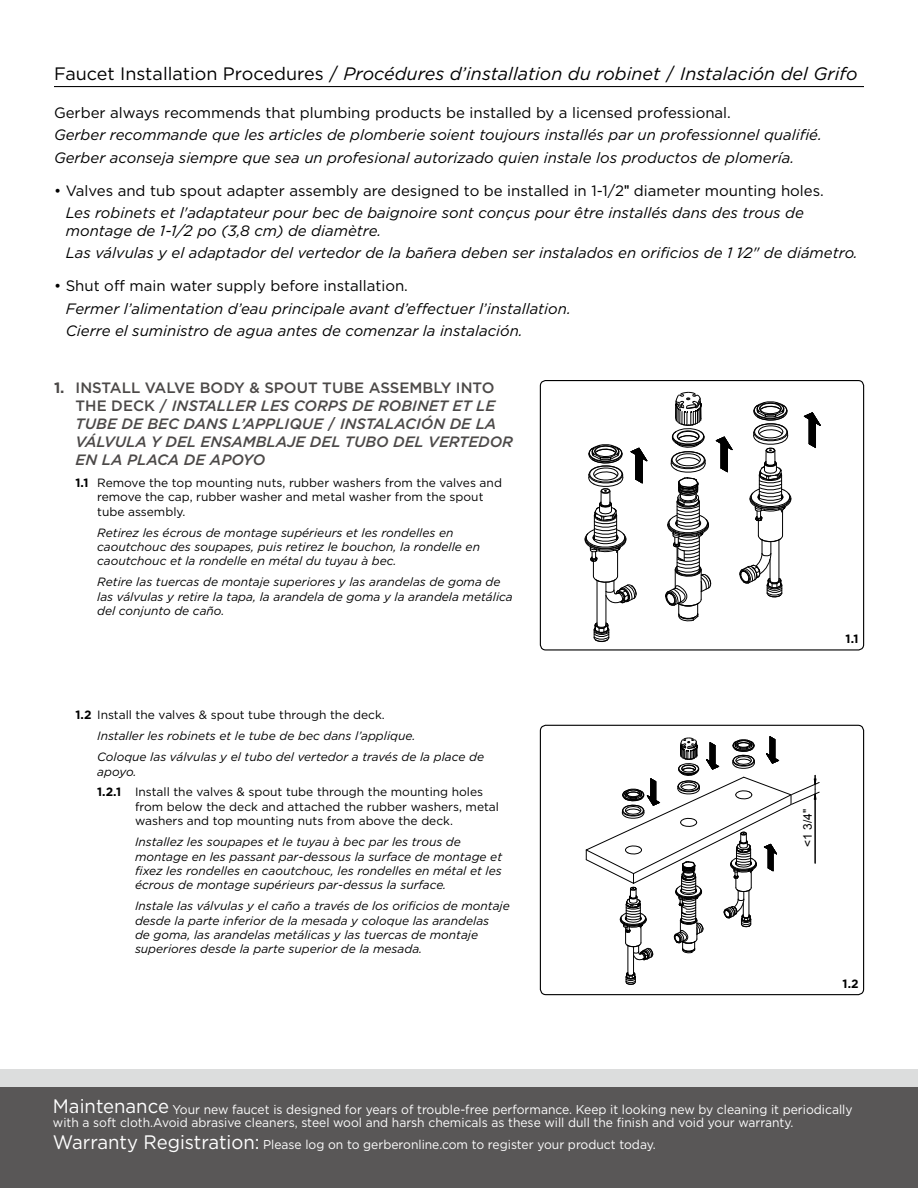
<style>
.page{position:relative;width:918px;height:1188px;background:#fff}
.page>*{position:absolute;margin:0;border:0;box-sizing:border-box;transform-origin:0 0}
.t1{font:italic 18px "Gotham";color:#000}
.t2{font:italic 15px/22.4px "Gotham";color:#000}
.t3{font:15px/22.4px "Gotham";color:#000;text-align:center}
.t4{font:italic 500 15px/18px "Gotham";color:#4c4948}
.t5{font:12.75px/13px "Gotham";color:#fff;scale:.95 1}
.t6{font:italic 12px/14.4px "Gotham";color:#000}
.t7{font:12px/14.4px "Gotham";color:#000}
.t8{font:12px "Arial";color:#000}
.t9{font:700 12px "Gotham";color:#000}
.s1{font-style:normal}
.s2{font-family:"Arial"}
.s3{font-style:italic}
.s4{font-weight:700;font-style:normal}
.s5{font-weight:700}
.s6{font-size:19.5px}
</style>
<div class="page">
<div style="left:0;top:1070px;width:918px;height:118px;background:#dcdddd"></div>
<div style="left:0;top:1087px;width:918px;height:101px;background:#595757"></div>
<hr style="left:54px;top:86px;width:810px;height:1px;background:#000">
<svg style="left:804px;top:412px;width:17px;height:36px"></svg>
<hr style="left:597px;top:580px;width:1px;height:45px;background:#000">
<hr style="left:606px;top:582px;width:1px;height:43px;background:#000">
<svg style="left:594px;top:623px;width:16px;height:19px"></svg>
<svg style="left:585px;top:444px;width:63px;height:159px"></svg>
<svg style="left:739px;top:402px;width:53px;height:195px"></svg>
<svg style="left:665px;top:392px;width:68px;height:230px"></svg>
<div style="left:540px;top:380px;width:324px;height:271px;border:1px solid #000;border-radius:5px"></div>
<svg style="left:586px;top:736px;width:234px;height:249px"></svg>
<div style="left:540px;top:725px;width:324px;height:270px;border:1px solid #000;border-radius:6px"></div>
<h1 class="t1" style="left:54px;top:62px;width:805px"><span class="s1">Faucet Installation Procedures /</span> Procédures d’installation du robinet <span class="s1">/</span> Instalación del Grifo</h1>
<p class="t3" style="left:54px;top:101px;width:678px">Gerber always recommends that plumbing products be installed by a licensed professional.</p>
<p class="t2" style="left:54px;top:123px;width:769px">Gerber recommande que les articles de plomberie soient toujours installés par un professionnel qualifié.<br>Gerber aconseja siempre que sea un profesional autorizado quien instale los productos de plomería.</p>
<p class="t3" style="left:54px;top:179px;width:771px">• Valves and tub spout adapter assembly are designed to be installed in 1-1/2<span class="s2">"</span> diameter mounting holes.<br><span class="s3">Les robinets et l'adaptateur pour bec de baignoire sont conçus pour être installés dans des trous de</span></p>
<p class="t2" style="left:66px;top:219px;width:793px">montage de 1-1/2 po (3,8 cm) de diamètre.<br>Las válvulas y el adaptador del vertedor de la bañera deben ser instalados en orificios de 1 1⁄2" de diámetro.</p>
<p class="t3" style="left:54px;top:275px;width:355px">• Shut off main water supply before installation.</p>
<p class="t2" style="left:66px;top:297px;width:506px">Fermer l’alimentation d’eau principale avant d’effectuer l’installation.<br>Cierre el suministro de agua antes de comenzar la instalación.</p>
<p class="t4" style="left:76px;top:378px;width:439px;text-indent:-22px"><span class="s4">1.</span> <span class="s1">INSTALL VALVE BODY &amp; SPOUT TUBE ASSEMBLY INTO THE DECK /</span> INSTALLER LES CORPS DE ROBINET ET LE TUBE DE BEC DANS L’APPLIQUE <span class="s1">/</span> INSTALACIÓN DE LA VÁLVULA Y DEL ENSAMBLAJE DEL TUBO DEL VERTEDOR EN LA PLACA DE APOYO</p>
<p class="t7" style="left:97px;top:475px;width:406px;text-indent:-22px"><span class="s5">1.1</span> Remove the top mounting nuts, rubber washers from the valves and remove the cap, rubber washer and metal washer from the spout tube assembly.</p>
<p class="t6" style="left:97px;top:525px;width:384px">Retirez les écrous de montage supérieurs et les rondelles en caoutchouc des soupapes, puis retirez le bouchon, la rondelle en caoutchouc et la rondelle en métal du tuyau à bec.</p>
<p class="t6" style="left:97px;top:575px;width:417px">Retire las tuercas de montaje superiores y las arandelas de goma de las válvulas y retire la tapa, la arandela de goma y la arandela metálica del conjunto de caño.</p>
<p class="t6" style="left:97px;top:705px;width:388px;line-height:20.9px;text-indent:-22px"><span class="s4">1.2</span> <span class="s1">Install the valves &amp; spout tube through the deck.<br></span>Installer les robinets et le tube de bec dans l’applique.<br>Coloque las válvulas y el tubo del vertedor a través de la place de</p>
<p class="t7" style="left:97px;top:761px;width:387px;line-height:20.9px"><span class="s3">apoyo.<br></span><span class="s5">1.2.1</span> Install the valves &amp; spout tube through the mounting holes</p>
<p class="t7" style="left:135px;top:799px;width:366px">from below the deck and attached the rubber washers, metal washers and top mounting nuts from above the deck.</p>
<p class="t6" style="left:135px;top:834px;width:369px">Installez les soupapes et le tuyau à bec par les trous de montage en les passant par-dessous la surface de montage et fixez les rondelles en caoutchouc, les rondelles en métal et les écrous de montage supérieurs par-dessus la surface.</p>
<p class="t6" style="left:135px;top:899px;width:376px">Instale las válvulas y el caño a través de los orificios de montaje desde la parte inferior de la mesada y coloque las arandelas<br>de goma, las arandelas metálicas y las tuercas de montaje superiores desde la parte superior de la mesada.</p>
<p class="t9" style="left:846px;top:631px;width:14px">1.1</p>
<p class="t8" style="left:800px;top:847px;width:39px;rotate:-90deg">&lt;1 3/4"</p>
<p class="t9" style="left:843px;top:976px;width:17px">1.2</p>
<p class="t5" style="left:53px;top:1103px;width:843px"><span class="s6">Maintenance</span> Your new faucet is designed for years of trouble-free performance. Keep it looking new by cleaning it periodically with a soft cloth.Avoid abrasive cleaners, steel wool and harsh chemicals as these will dull the finish and void your warranty.</p>
<p class="t5" style="left:53px;top:1138px;width:636px"><span class="s6">Warranty Registration:</span> Please log on to gerberonline.com to register your product today.</p>
</div>
